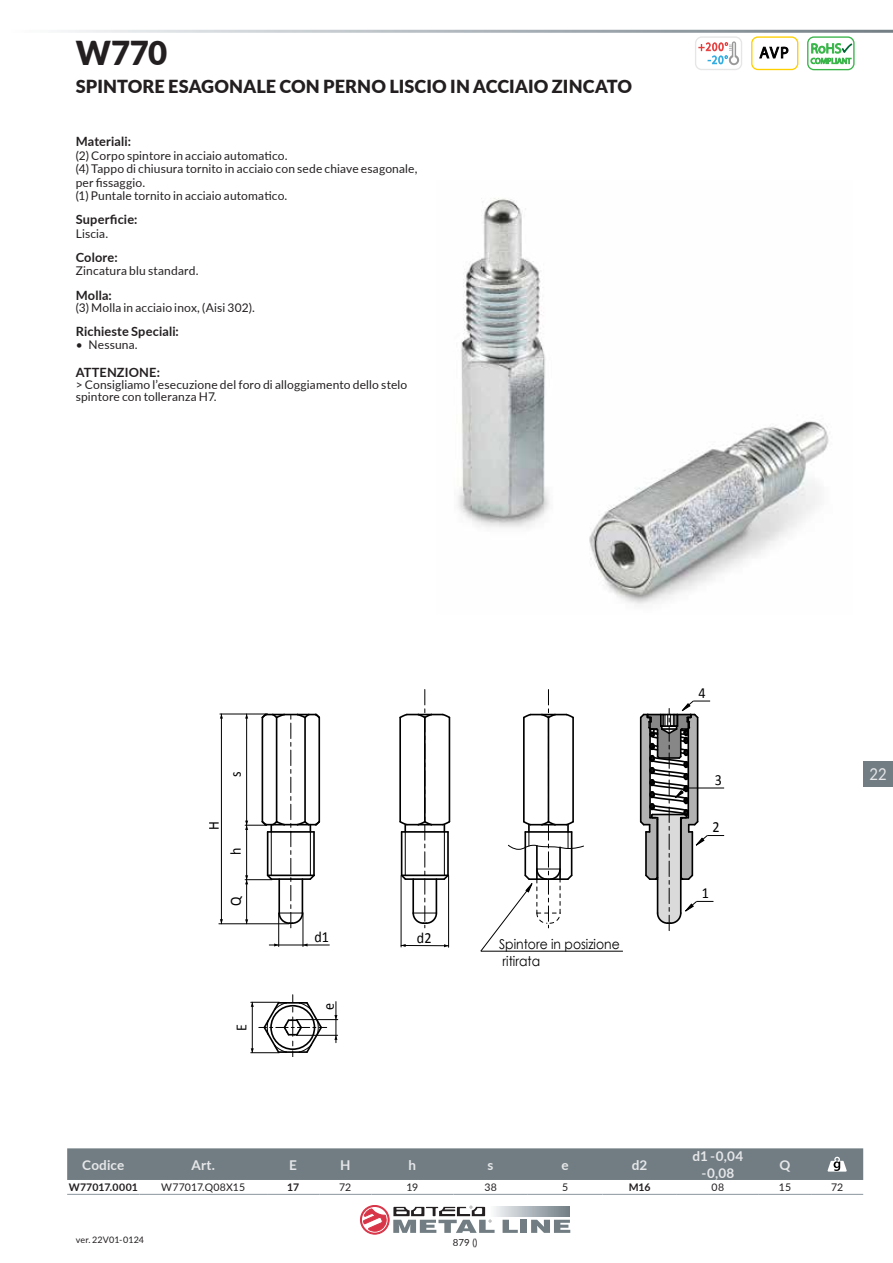
<style>
.page{position:relative;width:893px;height:1263px;background:#fff}
.page>*{position:absolute;margin:0;border:0;box-sizing:border-box;transform-origin:0 0}
.t1{font:900 33px "Lato";color:#231f20}
.t2{font:900 18px "Lato";letter-spacing:.01em;color:#231f20}
.t3{font:16.5px "Lato";color:#e6e7e9;scale:.9 1}
.t4{font:15.45px "Calibri";color:#000;scale:.91 1}
.t5{font:700 13.5px/16.5px "Lato";letter-spacing:.01em;color:#e6e7e9;text-align:center}
.t6{font:13.5px/16.2px "Century Gothic";color:#000;scale:.91 1}
.t7{font:700 12.75px "Lato";letter-spacing:.015em;color:#231f20}
.t8{font:12px/13.5px "Lato";letter-spacing:.015em;color:#231f20}
.t9{font:10.5px "Lato";letter-spacing:.005em;color:#231f20}
.t10{font:700 10.5px "Lato";letter-spacing:.005em;color:#231f20}
.t11{font:9.75px "Lato";color:#231f20}
.t12{font:9px "Lato";letter-spacing:.015em;color:#231f20}
</style>
<div class="page">
<svg style="left:695px;top:36px;width:47px;height:34px"></svg>
<svg style="left:751px;top:36px;width:47px;height:34px"></svg>
<svg style="left:807px;top:36px;width:48px;height:34px"></svg>
<img style="left:458px;top:198px;width:371px;height:406px">
<svg style="left:399px;top:689px;width:52px;height:239px"></svg>
<hr style="left:405px;top:832px;width:1px;height:43px;background:#000">
<hr style="left:444px;top:831px;width:1px;height:44px;background:#000">
<hr style="left:220px;top:714px;width:48px;height:1px;background:#000">
<hr style="left:219px;top:923px;width:70px;height:1px;background:#000">
<svg style="left:245px;top:713px;width:76px;height:215px"></svg>
<hr style="left:221px;top:714px;width:1px;height:210px;background:#000">
<svg style="left:251px;top:995px;width:76px;height:61px"></svg>
<hr style="left:252px;top:1002px;width:1px;height:50px;background:#000">
<hr style="left:296px;top:1019px;width:42px;height:1px;background:#000">
<hr style="left:296px;top:1035px;width:42px;height:1px;background:#000">
<hr style="left:336px;top:1001px;width:1px;height:42px;background:#000">
<hr style="left:303px;top:913px;width:1px;height:33px;background:#000">
<hr style="left:278px;top:913px;width:1px;height:33px;background:#000">
<hr style="left:269px;top:945px;width:60px;height:1px;background:#000">
<hr style="left:448px;top:875px;width:1px;height:72px;background:#000">
<hr style="left:401px;top:876px;width:1px;height:71px;background:#000">
<hr style="left:401px;top:945px;width:48px;height:1px;background:#000">
<hr style="left:481px;top:951px;width:142px;height:1px;background:#000">
<svg style="left:480px;top:689px;width:104px;height:263px"></svg>
<svg style="left:639px;top:700px;width:85px;height:231px"></svg>
<hr style="left:67px;top:1194px;width:72px;height:1px;background:#97a1a7">
<hr style="left:139px;top:1194px;width:128px;height:1px;background:#97a1a7">
<hr style="left:267px;top:1194px;width:52px;height:1px;background:#97a1a7">
<hr style="left:319px;top:1194px;width:52px;height:1px;background:#97a1a7">
<hr style="left:371px;top:1194px;width:82px;height:1px;background:#97a1a7">
<hr style="left:453px;top:1194px;width:75px;height:1px;background:#97a1a7">
<hr style="left:528px;top:1194px;width:74px;height:1px;background:#97a1a7">
<hr style="left:602px;top:1194px;width:75px;height:1px;background:#97a1a7">
<hr style="left:677px;top:1194px;width:82px;height:1px;background:#97a1a7">
<hr style="left:759px;top:1194px;width:52px;height:1px;background:#97a1a7">
<hr style="left:811px;top:1194px;width:52px;height:1px;background:#97a1a7">
<div style="left:67px;top:1148px;width:796px;height:32px;background:#717d83"></div>
<svg style="left:360px;top:1205px;width:211px;height:30px"></svg>
<svg style="left:495px;top:1207px;width:75px;height:9px"></svg>
<svg style="left:360px;top:1205px;width:29px;height:29px"></svg>
<div style="left:360px;top:1205px;width:29px;height:29px;border:1px solid #d83548;border-radius:50%"></div>
<svg style="left:362px;top:1207px;width:26px;height:25px"></svg>
<svg style="left:363px;top:1208px;width:24px;height:24px"></svg>
<svg style="left:503px;top:1220px;width:15px;height:13px"></svg>
<div style="left:521px;top:1220px;width:6px;height:13px;background:#717d83"></div>
<svg style="left:531px;top:1220px;width:39px;height:13px"></svg>
<svg style="left:393px;top:1206px;width:102px;height:27px"></svg>
<div style="left:863px;top:761px;width:30px;height:26px;background:#717d83"></div>
<h1 class="t1" style="left:76px;top:28px;width:93px">W770</h1>
<h2 class="t2" style="left:76px;top:73px;width:558px">SPINTORE ESAGONALE CON PERNO LISCIO IN ACCIAIO ZINCATO</h2>
<p class="t7" style="left:76px;top:132px;width:57px">Materiali:</p>
<p class="t8" style="left:76px;top:148px;width:343px">(2) Corpo spintore in acciaio automatico.<br>(4) Tappo di chiusura tornito in acciaio con sede chiave esagonale, per fissaggio.<br>(1) Puntale tornito in acciaio automatico.</p>
<p class="t7" style="left:76px;top:210px;width:63px">Superficie:</p>
<p class="t8" style="left:76px;top:226px;width:34px">Liscia.</p>
<p class="t7" style="left:76px;top:248px;width:43px">Colore:</p>
<p class="t8" style="left:76px;top:264px;width:124px">Zincatura blu standard.</p>
<p class="t7" style="left:76px;top:285px;width:38px">Molla:</p>
<p class="t8" style="left:76px;top:300px;width:181px">(3) Molla in acciaio inox, (Aisi 302).</p>
<p class="t7" style="left:76px;top:322px;width:105px">Richieste Speciali:</p>
<p class="t8" style="left:76px;top:337px;width:64px">• Nessuna.</p>
<p class="t7" style="left:76px;top:363px;width:86px">ATTENZIONE:</p>
<p class="t8" style="left:76px;top:379px;width:333px;line-height:12px">&gt; Consigliamo l’esecuzione del foro di alloggiamento dello stelo spintore con tolleranza H7.</p>
<p class="t4" style="left:225px;top:777px;width:8px;rotate:-90deg">s</p>
<p class="t4" style="left:203px;top:830px;width:11px;rotate:-90deg">H</p>
<p class="t4" style="left:225px;top:855px;width:10px;rotate:-90deg">h</p>
<p class="t4" style="left:225px;top:906px;width:12px;rotate:-90deg">Q</p>
<p class="t4" style="left:231px;top:1031px;width:9px;rotate:-90deg">E</p>
<p class="t4" style="left:314px;top:926px;width:17px">d1</p>
<p class="t4" style="left:417px;top:927px;width:17px">d2</p>
<p class="t4" style="left:318px;top:1010px;width:9px;rotate:-90deg">e</p>
<p class="t6" style="left:499px;top:936px;width:134px">Spintore in posizione ritirata</p>
<p class="t4" style="left:699px;top:682px;width:9px">4</p>
<p class="t4" style="left:715px;top:769px;width:9px">3</p>
<p class="t4" style="left:713px;top:816px;width:9px">2</p>
<p class="t4" style="left:702px;top:882px;width:9px">1</p>
<h3 class="t3" style="left:869px;top:762px;width:21px">22</h3>
<p class="t5" style="left:82px;top:1156px;width:44px">Codice</p>
<p class="t5" style="left:191px;top:1156px;width:25px">Art.</p>
<p class="t5" style="left:289px;top:1156px;width:9px">E</p>
<p class="t5" style="left:340px;top:1156px;width:12px">H</p>
<p class="t5" style="left:409px;top:1156px;width:9px">h</p>
<p class="t5" style="left:488px;top:1156px;width:7px">s</p>
<p class="t5" style="left:561px;top:1156px;width:9px">e</p>
<p class="t5" style="left:632px;top:1156px;width:17px">d2</p>
<p class="t5" style="left:693px;top:1147px;width:52px">d1 -0,04 -0,08</p>
<p class="t5" style="left:779px;top:1156px;width:12px">Q</p>
<p class="t10" style="left:69px;top:1180px;width:71px">W77017.0001</p>
<p class="t9" style="left:161px;top:1180px;width:85px">W77017.Q08X15</p>
<p class="t10" style="left:287px;top:1180px;width:13px">17</p>
<p class="t9" style="left:339px;top:1180px;width:14px">72</p>
<p class="t9" style="left:406px;top:1180px;width:13px">19</p>
<p class="t9" style="left:484px;top:1180px;width:14px">38</p>
<p class="t9" style="left:562px;top:1180px;width:8px">5</p>
<p class="t10" style="left:629px;top:1180px;width:23px">M16</p>
<p class="t9" style="left:712px;top:1180px;width:14px">08</p>
<p class="t9" style="left:779px;top:1180px;width:14px">15</p>
<p class="t9" style="left:831px;top:1180px;width:14px">72</p>
<p class="t12" style="left:76px;top:1233px;width:70px">ver. 22V01-0124</p>
<p class="t11" style="left:453px;top:1235px;width:26px">879 ()</p>
</div>
